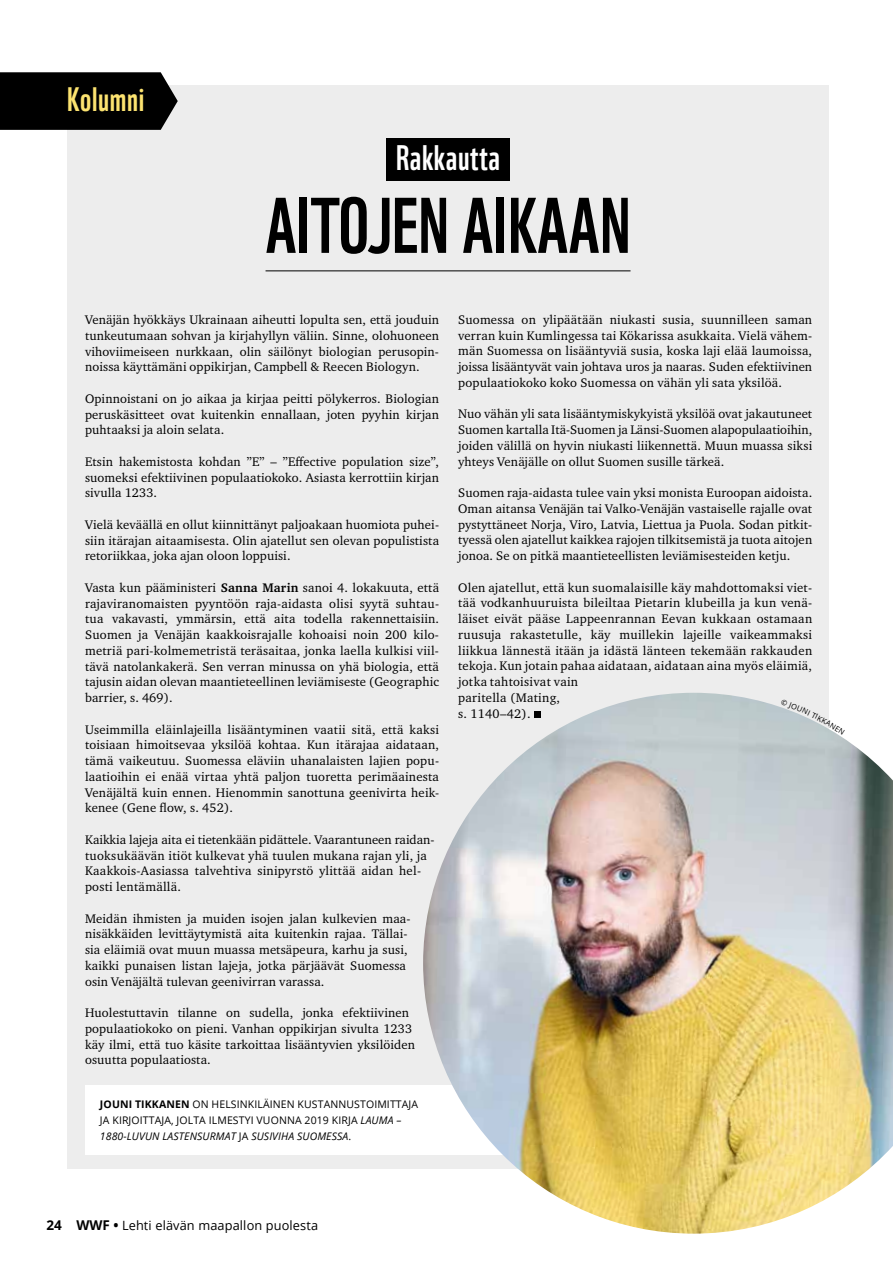
<style>
.page{position:relative;width:893px;height:1263px;background:#fff}
.page>*{position:absolute;margin:0;border:0;box-sizing:border-box;transform-origin:0 0}
.t1{font:76.5px "WWF";letter-spacing:.005em;color:#000}
.t2{font:34.5px "WWF";letter-spacing:.02em;color:#fff}
.t3{font:33px "WWF";letter-spacing:.02em;color:#fce370}
.t4{font:12.75px/15.8px "Charter ITC Pro";letter-spacing:.01em;color:#000;text-align:justify}
.t5{font:12.75px "Open Sans";letter-spacing:.01em;color:#000}
.t6{font:10.5px/15.8px "Open Sans";letter-spacing:.01em;color:#000}
.s1{font-weight:700}
.s2{font-style:italic}
.s3{font-weight:700;font-size:13.5px}
</style>
<div class="page">
<div style="left:67px;top:85px;width:762px;height:1083px;background:#ededed"></div>
<div style="left:85px;top:1085px;width:508px;height:69px;background:#fff"></div>
<img style="left:423px;top:693px;width:470px;height:540px">
<div style="left:386px;top:138px;width:124px;height:42px;background:#000"></div>
<svg style="left:0;top:72px;width:178px;height:58px;background:#0d0d0d"></svg>
<div style="left:534px;top:711px;width:6px;height:7px;background:#000"></div>
<hr style="left:266px;top:270px;width:364px;height:1px;background:#000">
<svg style="left:781px;top:699px;width:64px;height:35px"></svg>
<h3 class="t3" style="left:67px;top:73px;width:78px">Kolumni</h3>
<h2 class="t2" style="left:396px;top:131px;width:105px">Rakkautta</h2>
<h1 class="t1" style="left:266px;top:166px;width:366px">AITOJEN AIKAAN</h1>
<p class="t4" style="left:85px;top:312px;width:356px">Venäjän hyökkäys Ukrainaan aiheutti lopulta sen, että jouduin tunkeutumaan sohvan ja kirjahyllyn väliin. Sinne, olohuoneen vihoviimeiseen nurkkaan, olin säilönyt biologian perusopin&shy;noissa käyttämäni oppikirjan, Campbell &amp; Reecen Biologyn.</p>
<p class="t4" style="left:85px;top:390px;width:355px">Opinnoistani on jo aikaa ja kirjaa peitti pölykerros. Biologian peruskäsitteet ovat kuitenkin ennallaan, joten pyyhin kirjan puhtaaksi ja aloin selata.</p>
<p class="t4" style="left:85px;top:453px;width:356px">Etsin hakemistosta kohdan ”E” – ”Effective population size”, suomeksi efektiivinen populaatiokoko. Asiasta kerrottiin kirjan sivulla 1233.</p>
<p class="t4" style="left:85px;top:516px;width:356px">Vielä keväällä en ollut kiinnittänyt paljoakaan huomiota puhei&shy;siin itärajan aitaamisesta. Olin ajatellut sen olevan populistista retoriikkaa, joka ajan oloon loppuisi.</p>
<p class="t4" style="left:85px;top:579px;width:356px">Vasta kun pääministeri <span class="s1">Sanna Marin</span> sanoi 4. lokakuuta, että rajaviranomaisten pyyntöön raja-aidasta olisi syytä suhtau&shy;tua vakavasti, ymmärsin, että aita todella rakennettaisiin.<br>Suomen ja Venäjän kaakkoisrajalle kohoaisi noin 200 kilo&shy;metriä pari-kolmemetristä teräsaitaa, jonka laella kulkisi viil&shy;tävä natolankakerä. Sen verran minussa on yhä biologia, että tajusin aidan olevan maantieteellinen leviämiseste (Geographic barrier, s. 469).</p>
<p class="t4" style="left:85px;top:721px;width:356px">Useimmilla eläinlajeilla lisääntyminen vaatii sitä, että kaksi toisiaan himoitsevaa yksilöä kohtaa. Kun itärajaa aidataan, tämä vaikeutuu. Suomessa eläviin uhanalaisten lajien popu&shy;laatioihin ei enää virtaa yhtä paljon tuoretta perimäainesta Venäjältä kuin ennen. Hienommin sanottuna geenivirta heik&shy;kenee (Gene flow, s. 452).</p>
<p class="t4" style="left:85px;top:831px;width:351px;text-align:left">Kaikkia lajeja aita ei tietenkään pidättele. Vaarantuneen raidan&shy;tuoksukäävän itiöt kulkevat yhä tuulen mukana rajan yli, ja Kaakkois-Aasiassa talvehtiva sinipyrstö ylittää aidan hel&shy;posti lentämällä.</p>
<p class="t4" style="left:85px;top:910px;width:327px;text-align:left">Meidän ihmisten ja muiden isojen jalan kulkevien maa&shy;nisäkkäiden levittäytymistä aita kuitenkin rajaa. Tällai&shy;sia eläimiä ovat muun muassa metsäpeura, karhu ja susi, kaikki punaisen listan lajeja, jotka pärjäävät Suomessa osin Venäjältä tulevan geenivirran varassa.</p>
<p class="t4" style="left:85px;top:1005px;width:332px;text-align:left">Huolestuttavin tilanne on sudella, jonka efektiivinen populaatiokoko on pieni. Vanhan oppikirjan sivulta 1233 käy ilmi, että tuo käsite tarkoittaa lisääntyvien yksilöiden osuutta populaatiosta.</p>
<p class="t6" style="left:100px;top:1096px;width:320px"><span class="s1">JOUNI TIKKANEN</span> ON HELSINKILÄINEN KUSTANNUSTOIMITTAJA<br>JA KIRJOITTAJA, JOLTA ILMESTYI VUONNA 2019 KIRJA <span class="s2">LAUMA –<br>1880-LUVUN LASTENSURMAT</span> JA <span class="s2">SUSIVIHA SUOMESSA</span>.</p>
<p class="t4" style="left:458px;top:311px;width:356px">Suomessa on ylipäätään niukasti susia, suunnilleen saman verran kuin Kumlingessa tai Kökarissa asukkaita. Vielä vähem&shy;män Suomessa on lisääntyviä susia, koska laji elää laumoissa, joissa lisääntyvät vain johtava uros ja naaras. Suden efektiivinen populaatiokoko koko Suomessa on vähän yli sata yksilöä.</p>
<p class="t4" style="left:458px;top:406px;width:356px">Nuo vähän yli sata lisääntymiskykyistä yksilöä ovat jakautuneet Suomen kartalla Itä-Suomen ja Länsi-Suomen alapopulaatioihin, joiden välillä on hyvin niukasti liikennettä. Muun muassa siksi yhteys Venäjälle on ollut Suomen susille tärkeä.</p>
<p class="t4" style="left:458px;top:485px;width:356px">Suomen raja-aidasta tulee vain yksi monista Euroopan aidoista.<br>Oman aitansa Venäjän tai Valko-Venäjän vastaiselle rajalle ovat pystyttäneet Norja, Viro, Latvia, Liettua ja Puola. Sodan pitkit&shy;tyessä olen ajatellut kaikkea rajojen tilkitsemistä ja tuota aitojen jonoa. Se on pitkä maantieteellisten leviämisesteiden ketju.</p>
<p class="t4" style="left:458px;top:579px;width:356px;text-align:left">Olen ajatellut, että kun suomalaisille käy mahdottomaksi viet&shy;tää vodkanhuuruista bileiltaa Pietarin klubeilla ja kun venä&shy;läiset eivät pääse Lappeenrannan Eevan kukkaan ostamaan ruusuja rakastetulle, käy muillekin lajeille vaikeammaksi liikkua lännestä itään ja idästä länteen tekemään rakkauden tekoja. Kun jotain pahaa aidataan, aidataan aina myös eläimiä, jotka tahtoisivat vain<br>paritella (Mating,<br>s. 1140–42).</p>
<p class="t5" style="left:47px;top:1217px;width:273px"><span class="s3">24 WWF •</span> Lehti elävän maapallon puolesta</p>
</div>
